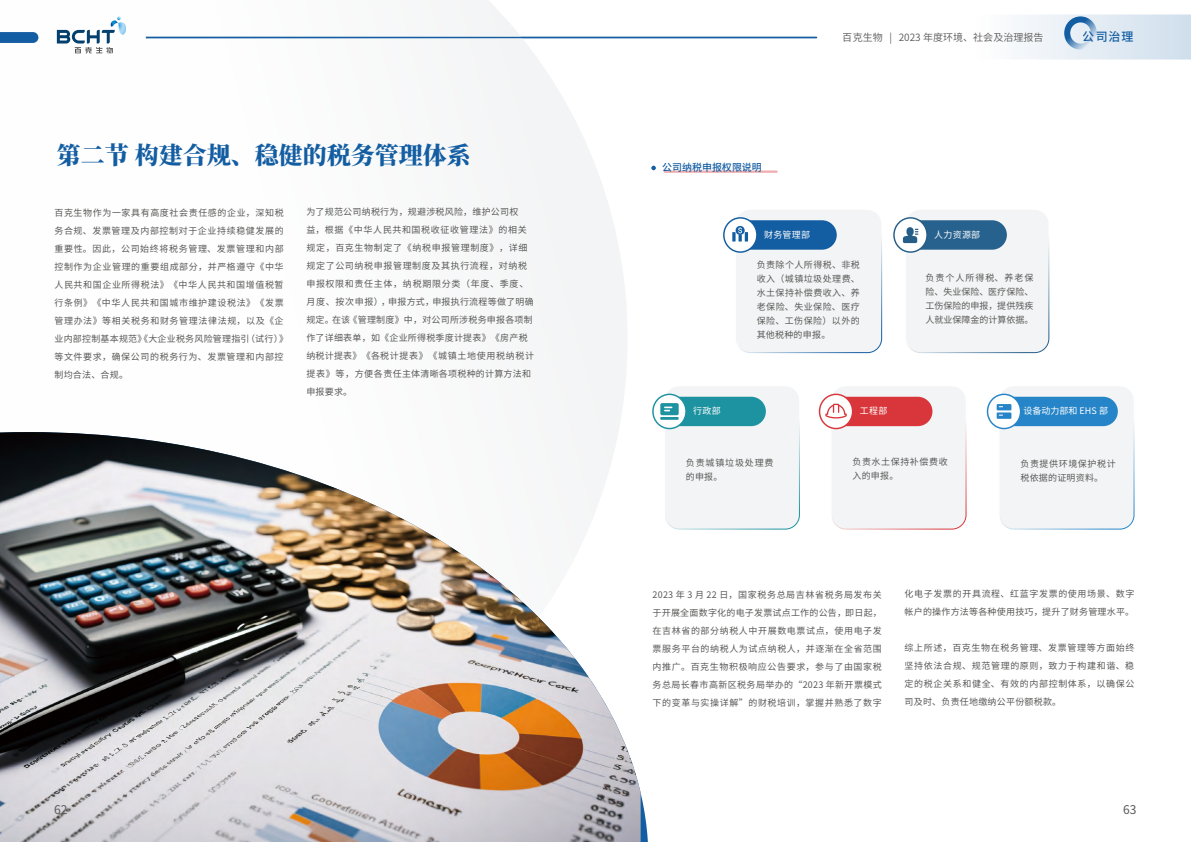
<style>
.page{position:relative;width:1191px;height:842px;background:#fff}
.page>*{position:absolute;margin:0;border:0;box-sizing:border-box;transform-origin:0 0}
.t1{font:800 24px "Source Han Serif CN";color:#135da2}
.t2{font:500 12px "Source Han Sans CN";color:#135da2}
.t3{font:12px "Source Han Sans CN";color:#595857}
.t4{font:10px "Source Han Sans CN";color:#595857}
.t5{font:500 10px "Source Han Sans CN";letter-spacing:-.005em;color:#135da2}
.t6{font:9px/18px "Source Han Sans CN";letter-spacing:.065em;color:#595857;text-align:justify}
.t7{font:9px/18px "Source Han Sans CN";letter-spacing:.045em;color:#595857}
.t8{font:9px/18px "Source Han Sans CN";letter-spacing:.025em;color:#595857}
.t9{font:9px "Source Han Sans CN";letter-spacing:.025em;color:#fff}
.t10{font:9px/14px "Source Han Sans CN";letter-spacing:.095em;color:#595857}
.t11{font:9px "Source Han Sans CN";color:#fff}
</style>
<div class="page">
<svg style="left:0;top:0;width:627px;height:432px"></svg>
<svg style="left:146px;top:15px;width:1045px;height:45px"></svg>
<div style="left:736px;top:210px;width:145px;height:142px;background:#f3f4f5;border-radius:14px"></div>
<div style="left:665px;top:386px;width:134px;height:143px;background:#f3f4f5;border-radius:14px"></div>
<div style="left:906px;top:210px;width:142px;height:142px;background:#f3f4f5;border-radius:14px"></div>
<div style="left:831px;top:386px;width:134px;height:143px;background:#f3f4f5;border-radius:14px"></div>
<div style="left:999px;top:386px;width:134px;height:143px;background:#f3f4f5;border-radius:14px"></div>
<div style="left:736px;top:210px;width:146px;height:143px;border:1px solid #135da2;border-radius:14px"></div>
<div style="left:665px;top:386px;width:134px;height:143px;border:1px solid #1d92a0;border-radius:14px"></div>
<div style="left:906px;top:210px;width:143px;height:143px;border:1px solid #275e88;border-radius:14px"></div>
<div style="left:831px;top:386px;width:135px;height:143px;border:1px solid #d8363b;border-radius:14px"></div>
<div style="left:999px;top:386px;width:135px;height:143px;border:1px solid #2585c8;border-radius:14px"></div>
<div style="left:734px;top:220px;width:102px;height:30px;background:#135da2;border-radius:15px"></div>
<div style="left:663px;top:397px;width:103px;height:29px;background:#1d92a0;border-radius:15px"></div>
<div style="left:904px;top:220px;width:103px;height:30px;background:#27618d;border-radius:15px"></div>
<div style="left:830px;top:397px;width:102px;height:29px;background:#d8363b;border-radius:15px"></div>
<div style="left:997px;top:397px;width:120px;height:29px;background:#2585c8;border-radius:15px"></div>
<div style="left:724px;top:218px;width:33px;height:34px;background:#fff;border-radius:50%"></div>
<div style="left:723px;top:217px;width:34px;height:36px;border:1px solid #135da2;border-radius:50%"></div>
<svg style="left:653px;top:394px;width:33px;height:34px"></svg>
<div style="left:652px;top:394px;width:34px;height:35px;border:1px solid #1d92a0;border-radius:50%"></div>
<svg style="left:894px;top:218px;width:33px;height:34px"></svg>
<div style="left:893px;top:217px;width:34px;height:36px;border:1px solid #275e88;border-radius:50%"></div>
<svg style="left:819px;top:394px;width:33px;height:34px"></svg>
<div style="left:819px;top:394px;width:34px;height:35px;border:1px solid #d8363b;border-radius:50%"></div>
<div style="left:987px;top:394px;width:33px;height:34px;background:#fff;border-radius:50%"></div>
<div style="left:986px;top:394px;width:35px;height:35px;border:1px solid #2585c8;border-radius:50%"></div>
<svg style="left:996px;top:404px;width:15px;height:15px"></svg>
<svg style="left:744px;top:232px;width:4px;height:10px"></svg>
<svg style="left:732px;top:226px;width:12px;height:16px"></svg>
<svg style="left:903px;top:227px;width:15px;height:16px"></svg>
<svg style="left:825px;top:404px;width:21px;height:14px"></svg>
<svg style="left:660px;top:403px;width:18px;height:17px"></svg>
<hr style="left:663px;top:170px;width:114px;height:3px;background:#d8363b">
<svg style="left:651px;top:166px;width:5px;height:4px"></svg>
<img style="left:0;top:432px;width:640px;height:410px">
<h1 class="t1" style="left:57px;top:142px;width:415px">第二节 构建合规、稳健的税务管理体系</h1>
<p class="t6" style="left:54px;top:204px;width:235px;text-align:left">百克生物作为一家具有高度社会责任感的企业，深知税务合规、发票管理及内部控制对于企业持续稳健发展的重要性。因此，公司始终将税务管理、发票管理和内部控制作为企业管理的重要组成部分，并严格遵守《中华人民共和国企业所得税法》《中华人民共和国增值税暂行条例》《中华人民共和国城市维护建设税法》《发票管理办法》等相关税务和财务管理法律法规，以及《企业内部控制基本规范》《大企业税务风险管理指引（试行）》等文件要求，确保公司的税务行为、发票管理和内部控制均合法、合规。</p>
<p class="t7" style="left:306px;top:203px;width:229px">为了规范公司纳税行为，规避涉税风险，维护公司权<br>益，根据《中华人民共和国税收征收管理法》的相关规定，百克生物制定了《纳税申报管理制度》，详细规定了公司纳税申报管理制度及其执行流程，对纳税申报权限和责任主体，纳税期限分类（年度、季度、月度、按次申报），申报方式，申报执行流程等做了明确规定。在该《管理制度》中，对公司所涉税务申报各项制作了详细表单，如《企业所得税季度计提表》《房产税纳税计提表》《各税计提表》《城镇土地使用税纳税计提表》等，方便各责任主体清晰各项税种的计算方法和申报要求。</p>
<h2 class="t3" style="left:54px;top:803px;width:15px">62</h2>
<p class="t4" style="left:842px;top:32px;width:202px">百克生物 | 2023 年度环境、社会及治理报告</p>
<h2 class="t2" style="left:1082px;top:30px;width:52px">公司治理</h2>
<p class="t5" style="left:662px;top:162px;width:101px">公司纳税申报权限说明</p>
<p class="t9" style="left:764px;top:229px;width:47px">财务管理部</p>
<p class="t9" style="left:934px;top:229px;width:47px">人力资源部</p>
<p class="t9" style="left:693px;top:406px;width:29px">行政部</p>
<p class="t6" style="left:756px;top:258px;width:105px;line-height:14px">负责除个人所得税、非税收入（城镇垃圾处理费、水土保持补偿费收入、养老保险、失业保险、医疗保险、工伤保险）以外的其他税种的申报。</p>
<p class="t6" style="left:925px;top:271px;width:110px;line-height:14px">负责个人所得税、养老保险、失业保险、医疗保险、工伤保险的申报，提供残疾人就业保障金的计算依据。</p>
<p class="t9" style="left:860px;top:406px;width:29px">工程部</p>
<p class="t11" style="left:1023px;top:406px;width:86px">设备动力部和 EHS 部</p>
<p class="t10" style="left:686px;top:456px;width:89px">负责城镇垃圾处理费的申报。</p>
<p class="t6" style="left:852px;top:454px;width:97px;line-height:14px">负责水土保持补偿费收入的申报。</p>
<p class="t6" style="left:1020px;top:457px;width:97px;line-height:14px">负责提供环境保护税计税依据的证明资料。</p>
<p class="t6" style="left:652px;top:586px;width:231px">2023 年 3 月 22 日，国家税务总局吉林省税务局发布关于开展全面数字化的电子发票试点工作的公告，即日起，在吉林省的部分纳税人中开展数电票试点，使用电子发票服务平台的纳税人为试点纳税人，并逐渐在全省范围内推广。百克生物积极响应公告要求，参与了由国家税务总局长春市高新区税务局举办的“2023 年新开票模式下的变革与实操详解”的财税培训，掌握并熟悉了数字</p>
<p class="t8" style="left:904px;top:584px;width:231px">化电子发票的开具流程、红蓝字发票的使用场景、数字帐户的操作方法等各种使用技巧，提升了财务管理水平。</p>
<p class="t6" style="left:904px;top:638px;width:231px">综上所述，百克生物在税务管理、发票管理等方面始终坚持依法合规、规范管理的原则，致力于构建和谐、稳定的税企关系和健全、有效的内部控制体系，以确保公司及时、负责任地缴纳公平份额税款。</p>
<h2 class="t3" style="left:1123px;top:802px;width:15px">63</h2>
</div>
